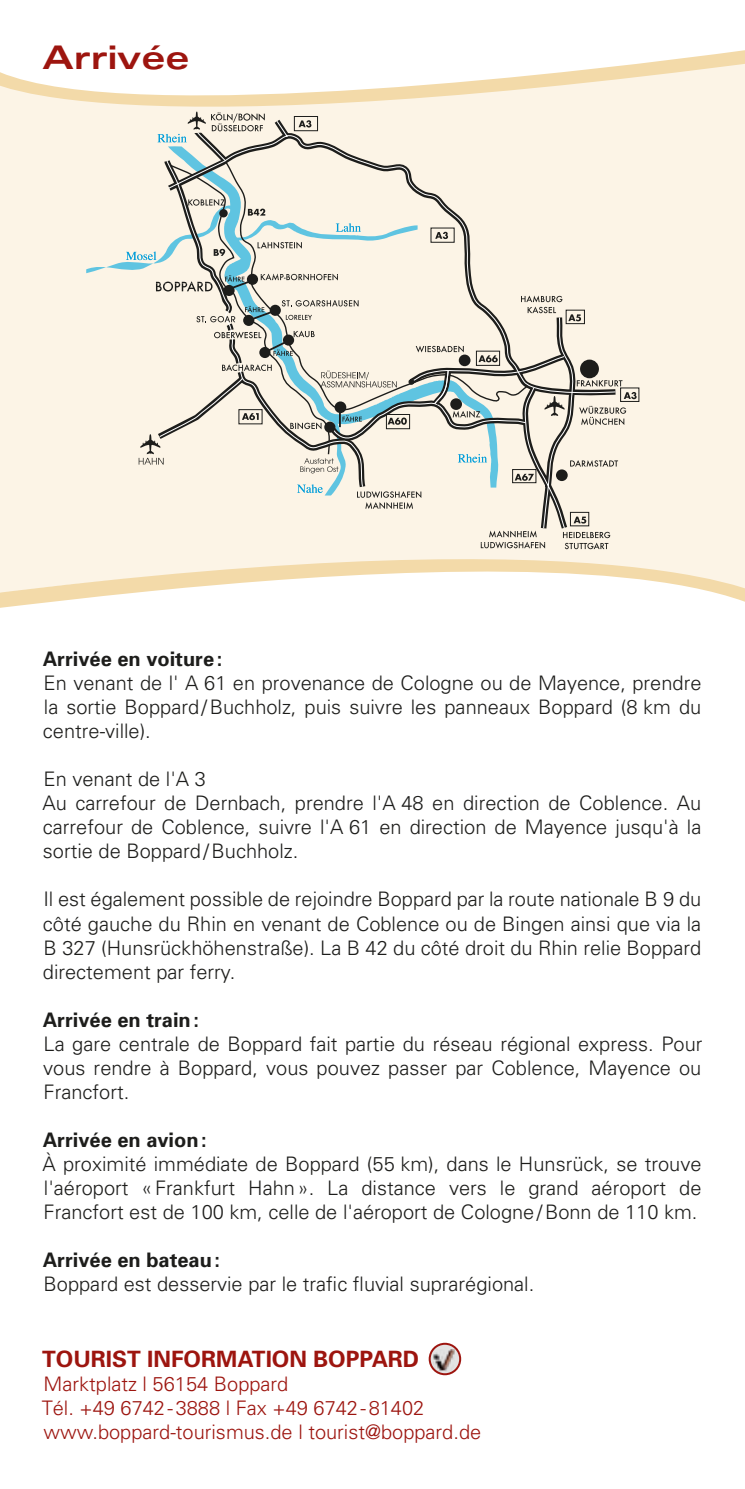
<style>
.page{position:relative;width:745px;height:1489px;background:#fff}
.page>*{position:absolute;margin:0;border:0;box-sizing:border-box;transform-origin:0 0}
.t1{font:700 expanded 32.5px "Univers";color:#9d150f}
.t2{font:700 22.5px "Univers";color:#9d150f}
.t3{font:300 20px/24px "Univers";color:#1d1d1b;text-align:justify}
.t4{font:300 20px/24px "Univers";color:#9d150f}
.t5{font:700 20px "Univers";color:#1d1d1b}
</style>
<div class="page">
<svg style="left:0;top:60px;width:744px;height:540px;fill:#fcf4e6"></svg>
<div style="left:86px;top:146px;width:71px;height:349px;background:#fcf4e6"></div>
<svg style="left:167px;top:120px;width:449px;height:153px;background:#edeade"></svg>
<svg style="left:188px;top:199px;width:37px;height:7px"></svg>
<svg style="left:213px;top:249px;width:12px;height:7px"></svg>
<svg style="left:248px;top:208px;width:17px;height:7px"></svg>
<svg style="left:435px;top:232px;width:13px;height:7px"></svg>
<div style="left:430px;top:227px;width:24px;height:16px;border:1px solid #1d1d1b"></div>
<div style="left:294px;top:116px;width:24px;height:15px;border:1px solid #1d1d1b"></div>
<svg style="left:257px;top:242px;width:45px;height:7px"></svg>
<svg style="left:335px;top:223px;width:25px;height:9px"></svg>
<svg style="left:126px;top:251px;width:30px;height:9px"></svg>
<svg style="left:139px;top:273px;width:497px;height:276px;background:#e3dfd4"></svg>
<div style="left:247px;top:274px;width:11px;height:11px;background:#1d1d1b;border-radius:50%"></div>
<div style="left:223px;top:285px;width:11px;height:11px;background:#1d1d1b;border-radius:50%"></div>
<div style="left:283px;top:334px;width:11px;height:11px;background:#1d1d1b;border-radius:50%"></div>
<div style="left:259px;top:347px;width:11px;height:11px;background:#1d1d1b;border-radius:50%"></div>
<svg style="left:157px;top:85px;width:154px;height:82px;background:#e0dbcc"></svg>
<svg style="left:429px;top:1343px;width:31px;height:31px"></svg>
<img style="left:432px;top:1348px;width:23px;height:23px">
<div style="left:428px;top:1342px;width:33px;height:33px;border:2px solid #9d150f;border-radius:50%"></div>
<h1 class="t1" style="left:43px;top:39px;width:148px">Arrivée</h1>
<p class="t5" style="left:43px;top:646px;width:181px">Arrivée en voiture:</p>
<p class="t3" style="left:43px;top:670px;width:659px">En venant de l' A 61 en provenance de Cologne ou de Mayence, prendre la sortie Boppard/Buchholz, puis suivre les panneaux Boppard (8 km du centre-ville).</p>
<p class="t3" style="left:42px;top:766px;width:660px;text-align:left">En venant de l'A 3<br>Au carrefour de Dernbach, prendre l'A 48 en direction de Coblence. Au carrefour de Coblence, suivre l'A 61 en direction de Mayence jusqu'à la sortie de Boppard/Buchholz.</p>
<p class="t3" style="left:43px;top:886px;width:659px">Il est également possible de rejoindre Boppard par la route nationale B 9 du côté gauche du Rhin en venant de Coblence ou de Bingen ainsi que via la B 327 (Hunsrückhöhenstraße). La B 42 du côté droit du Rhin relie Boppard directement par ferry.</p>
<p class="t5" style="left:43px;top:1006px;width:157px">Arrivée en train:</p>
<p class="t3" style="left:43px;top:1030px;width:660px">La gare centrale de Boppard fait partie du réseau régional express. Pour vous rendre à Boppard, vous pouvez passer par Coblence, Mayence ou Francfort.</p>
<p class="t5" style="left:43px;top:1126px;width:165px">Arrivée en avion:</p>
<p class="t3" style="left:42px;top:1150px;width:660px">À proximité immédiate de Boppard (55 km), dans le Hunsrück, se trouve l'aéroport «Frankfurt Hahn». La distance vers le grand aéroport de Francfort est de 100 km, celle de l'aéroport de Cologne/Bonn de 110 km.</p>
<p class="t5" style="left:43px;top:1246px;width:179px">Arrivée en bateau:</p>
<p class="t3" style="left:44px;top:1270px;width:492px">Boppard est desservie par le trafic fluvial suprarégional.</p>
<p class="t2" style="left:42px;top:1344px;width:378px">TOURIST INFORMATION BOPPARD</p>
<p class="t4" style="left:42px;top:1371px;width:441px">Marktplatz | 56154 Boppard<br>Tél. +49 6742-3888 | Fax +49 6742-81402 www.boppard-tourismus.de | tourist@boppard.de</p>
</div>
